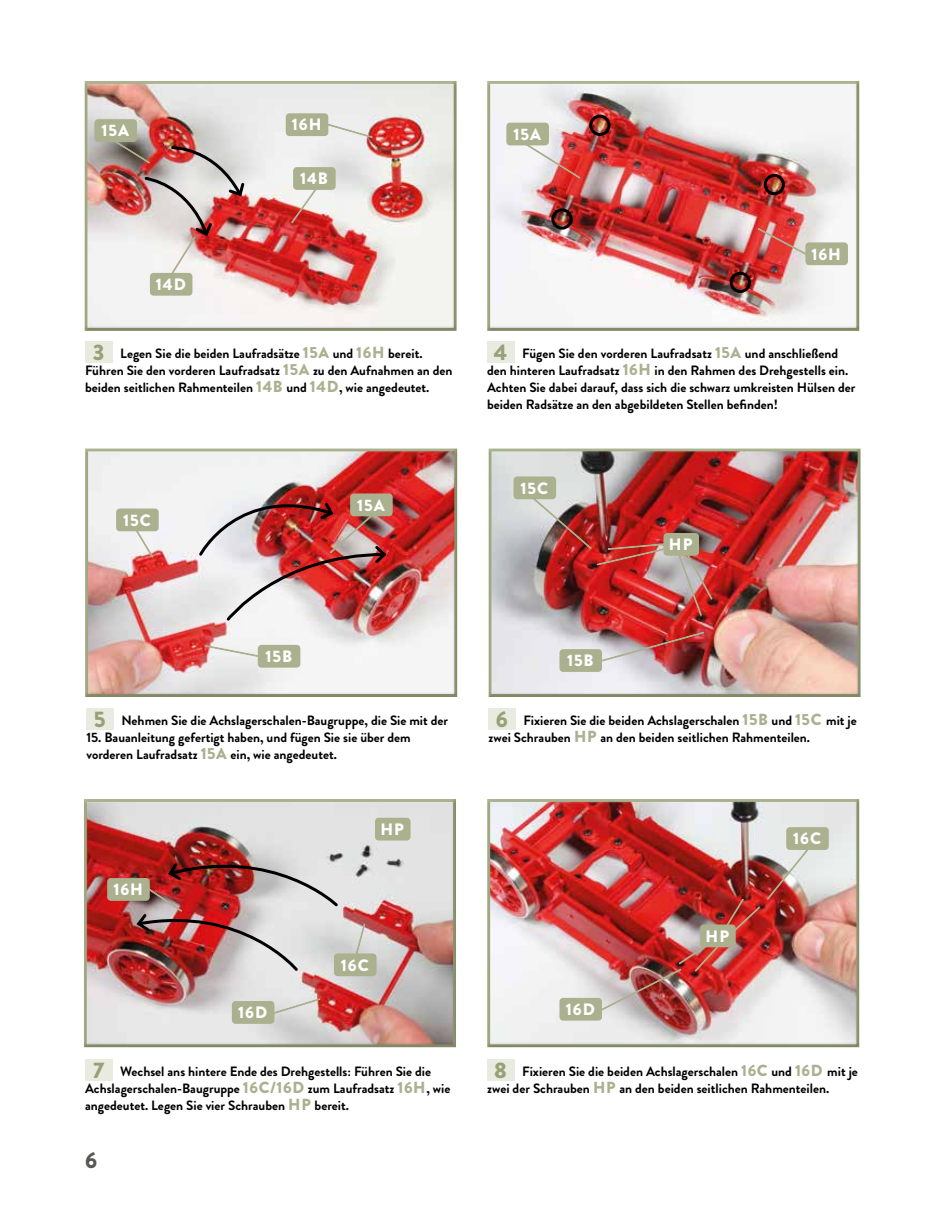
<style>
.page{position:relative;width:936px;height:1212px;background:#fff}
.page>*{position:absolute;margin:0;border:0;box-sizing:border-box;transform-origin:0 0}
.t1{font:900 22.5px "Brandon Grotesque";color:#575756}
.t2{font:900 16.5px "Brandon Grotesque";letter-spacing:.055em;color:#fff}
.t3{font:700 13.5px/17px "Brandon Grotesque";color:#000}
.s1{font-weight:900;font-size:22.5px;color:#97a076}
.s2{font-weight:900;font-size:16.05px;color:#abb18f}
</style>
<div class="page">
<div style="left:83px;top:80px;width:375px;height:251px;background:#000;opacity:.15"></div>
<div style="left:485px;top:80px;width:377px;height:251px;background:#000;opacity:.15"></div>
<div style="left:85px;top:341px;width:27px;height:21px;background:#e9ebe1"></div>
<div style="left:487px;top:341px;width:27px;height:21px;background:#e9ebe1"></div>
<svg style="left:318px;top:119px;width:58px;height:21px"></svg>
<div style="left:286px;top:114px;width:41px;height:21px;background:#abb18f;border-radius:3px"></div>
<div style="left:286px;top:113px;width:42px;height:23px;border:2px solid #abb18f;border-radius:3px"></div>
<div style="left:95px;top:120px;width:41px;height:21px;background:#abb18f;border-radius:3px"></div>
<div style="left:94px;top:119px;width:43px;height:23px;border:2px solid #abb18f;border-radius:3px"></div>
<svg style="left:754px;top:226px;width:59px;height:34px;background:#da716d"></svg>
<div style="left:806px;top:243px;width:41px;height:21px;background:#abb18f;border-radius:3px"></div>
<div style="left:805px;top:242px;width:42px;height:23px;border:2px solid #abb18f;border-radius:3px"></div>
<div style="left:84px;top:447px;width:375px;height:251px;background:#000;opacity:.15"></div>
<div style="left:487px;top:447px;width:376px;height:251px;background:#000;opacity:.15"></div>
<div style="left:86px;top:709px;width:27px;height:21px;background:#e9ebe1"></div>
<div style="left:488px;top:709px;width:27px;height:21px;background:#e9ebe1"></div>
<svg style="left:204px;top:643px;width:66px;height:17px"></svg>
<div style="left:258px;top:646px;width:41px;height:21px;background:#abb18f;border-radius:3px"></div>
<div style="left:258px;top:645px;width:42px;height:23px;border:2px solid #abb18f;border-radius:3px"></div>
<svg style="left:128px;top:531px;width:29px;height:30px"></svg>
<div style="left:117px;top:509px;width:41px;height:21px;background:#abb18f;border-radius:3px"></div>
<div style="left:116px;top:508px;width:43px;height:23px;border:2px solid #abb18f;border-radius:3px"></div>
<div style="left:83px;top:798px;width:375px;height:251px;background:#000;opacity:.15"></div>
<div style="left:485px;top:798px;width:377px;height:251px;background:#000;opacity:.15"></div>
<div style="left:85px;top:1059px;width:27px;height:21px;background:#e9ebe1"></div>
<div style="left:487px;top:1059px;width:27px;height:21px;background:#e9ebe1"></div>
<svg style="left:352px;top:921px;width:15px;height:32px"></svg>
<div style="left:335px;top:954px;width:41px;height:21px;background:#abb18f;border-radius:3px"></div>
<div style="left:334px;top:953px;width:42px;height:23px;border:2px solid #abb18f;border-radius:3px"></div>
<div style="left:108px;top:879px;width:41px;height:21px;background:#abb18f;border-radius:3px"></div>
<div style="left:107px;top:878px;width:43px;height:23px;border:2px solid #abb18f;border-radius:3px"></div>
<div style="left:787px;top:828px;width:41px;height:21px;background:#abb18f;border-radius:3px"></div>
<div style="left:786px;top:827px;width:42px;height:23px;border:2px solid #abb18f;border-radius:3px"></div>
<div style="left:560px;top:998px;width:41px;height:22px;background:#abb18f;border-radius:3px"></div>
<div style="left:559px;top:998px;width:43px;height:22px;border:2px solid #abb18f;border-radius:3px"></div>
<svg style="left:522px;top:140px;width:61px;height:41px"></svg>
<div style="left:507px;top:123px;width:41px;height:22px;background:#abb18f;border-radius:3px"></div>
<div style="left:506px;top:123px;width:43px;height:22px;border:2px solid #abb18f;border-radius:3px"></div>
<div style="left:763px;top:174px;width:21px;height:21px;border:3px solid #000;border-radius:50%"></div>
<div style="left:589px;top:115px;width:21px;height:21px;border:3px solid #000;border-radius:50%"></div>
<div style="left:551px;top:208px;width:21px;height:22px;border:3px solid #000;border-radius:50%"></div>
<div style="left:729px;top:272px;width:21px;height:21px;border:3px solid #000;border-radius:50%"></div>
<img style="left:111px;top:137px;width:135px;height:144px">
<div style="left:151px;top:274px;width:41px;height:21px;background:#abb18f;border-radius:3px"></div>
<div style="left:150px;top:273px;width:42px;height:23px;border:2px solid #abb18f;border-radius:3px"></div>
<svg style="left:288px;top:186px;width:32px;height:41px"></svg>
<div style="left:294px;top:168px;width:41px;height:21px;background:#abb18f;border-radius:3px"></div>
<div style="left:293px;top:167px;width:42px;height:23px;border:2px solid #abb18f;border-radius:3px"></div>
<div style="left:350px;top:493px;width:42px;height:23px;border:2px solid #abb18f;border-radius:3px"></div>
<img style="left:198px;top:483px;width:191px;height:139px">
<div style="left:514px;top:477px;width:41px;height:21px;background:#abb18f;border-radius:3px"></div>
<div style="left:513px;top:476px;width:43px;height:23px;border:2px solid #abb18f;border-radius:3px"></div>
<img style="left:593px;top:630px;width:112px;height:35px">
<div style="left:560px;top:650px;width:41px;height:21px;background:#abb18f;border-radius:3px"></div>
<div style="left:559px;top:649px;width:43px;height:23px;border:2px solid #abb18f;border-radius:3px"></div>
<img style="left:528px;top:492px;width:187px;height:126px">
<div style="left:664px;top:534px;width:34px;height:21px;background:#abb18f;border-radius:3px"></div>
<div style="left:663px;top:533px;width:36px;height:23px;border:2px solid #abb18f;border-radius:3px"></div>
<svg style="left:266px;top:995px;width:57px;height:22px"></svg>
<div style="left:232px;top:1002px;width:42px;height:21px;background:#abb18f;border-radius:3px"></div>
<div style="left:232px;top:1001px;width:42px;height:23px;border:2px solid #abb18f;border-radius:3px"></div>
<div style="left:376px;top:818px;width:34px;height:22px;background:#abb18f;border-radius:3px"></div>
<div style="left:375px;top:818px;width:35px;height:22px;border:2px solid #abb18f;border-radius:3px"></div>
<img style="left:134px;top:846px;width:205px;height:126px">
<img style="left:593px;top:837px;width:225px;height:179px">
<p class="t2" style="left:102px;top:119px;width:29px">15A</p>
<p class="t2" style="left:292px;top:113px;width:31px">16H</p>
<p class="t2" style="left:156px;top:273px;width:31px">14D</p>
<p class="t2" style="left:300px;top:167px;width:29px">14B</p>
<p class="t2" style="left:513px;top:122px;width:29px">15A</p>
<p class="t2" style="left:811px;top:242px;width:31px">16H</p>
<p class="t3" style="left:85px;top:345px;width:369px;text-indent:8px"><span class="s1">3</span> Legen Sie die beiden Laufradsätze <span class="s2">15A</span> und <span class="s2">16H</span> bereit.<br>Führen Sie den vorderen Laufradsatz <span class="s2">15A</span> zu den Aufnahmen an den beiden seitlichen Rahmenteilen <span class="s2">14B</span> und <span class="s2">14D</span>, wie angedeutet.</p>
<p class="t3" style="left:487px;top:345px;width:370px;text-indent:7px"><span class="s1">4</span> Fügen Sie den vorderen Laufradsatz <span class="s2">15A</span> und anschließend den hinteren Laufradsatz <span class="s2">16H</span> in den Rahmen des Drehgestells ein.<br>Achten Sie dabei darauf, dass sich die schwarz umkreisten Hülsen der beiden Radsätze an den abgebildeten Stellen befinden!</p>
<p class="t2" style="left:123px;top:508px;width:29px">15C</p>
<p class="t2" style="left:265px;top:645px;width:28px">15B</p>
<p class="t2" style="left:357px;top:493px;width:29px">15A</p>
<p class="t3" style="left:94px;top:712px;width:356px"><span class="s1">5</span> Nehmen Sie die Achslagerschalen-Baugruppe, die Sie mit der</p>
<p class="t3" style="left:86px;top:729px;width:326px">15. Bauanleitung gefertigt haben, und fügen Sie sie über dem vorderen Laufradsatz <span class="s2">15A</span> ein, wie angedeutet.</p>
<p class="t2" style="left:113px;top:878px;width:31px">16H</p>
<p class="t2" style="left:238px;top:1001px;width:30px">16D</p>
<p class="t2" style="left:380px;top:817px;width:25px">HP</p>
<p class="t2" style="left:341px;top:953px;width:29px">16C</p>
<p class="t2" style="left:520px;top:476px;width:29px">15C</p>
<p class="t2" style="left:567px;top:649px;width:28px">15B</p>
<p class="t2" style="left:668px;top:533px;width:25px">HP</p>
<p class="t3" style="left:488px;top:712px;width:370px;text-indent:7px"><span class="s1">6</span> Fixieren Sie die beiden Achslagerschalen <span class="s2">15B</span> und <span class="s2">15C</span> mit je zwei Schrauben <span class="s2">HP</span> an den beiden seitlichen Rahmenteilen.</p>
<p class="t2" style="left:566px;top:997px;width:30px">16D</p>
<p class="t2" style="left:705px;top:924px;width:25px">HP</p>
<p class="t2" style="left:793px;top:827px;width:29px">16C</p>
<p class="t3" style="left:85px;top:1063px;width:367px;text-indent:8px"><span class="s1">7</span> Wechsel ans hintere Ende des Drehgestells: Führen Sie die<br>Achslagerschalen-Baugruppe <span class="s2">16C/16D</span> zum Laufradsatz <span class="s2">16H</span>, wie angedeutet. Legen Sie vier Schrauben <span class="s2">HP</span> bereit.</p>
<p class="t3" style="left:487px;top:1063px;width:372px;text-indent:7px"><span class="s1">8</span> Fixieren Sie die beiden Achslagerschalen <span class="s2">16C</span> und <span class="s2">16D</span> mit je zwei der Schrauben <span class="s2">HP</span> an den beiden seitlichen Rahmenteilen.</p>
<h1 class="t1" style="left:85px;top:1144px;width:14px">6</h1>
</div>
